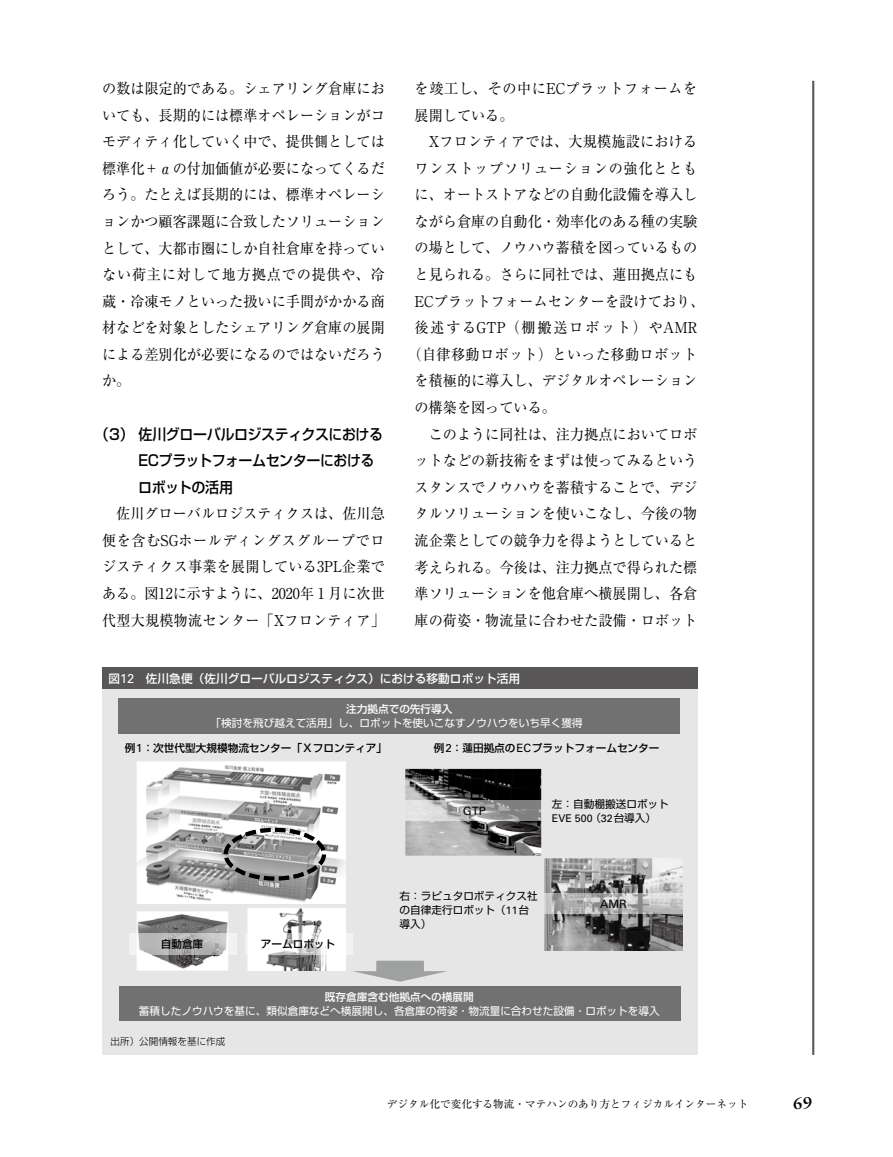
<style>
.page{position:relative;width:893px;height:1157px;background:#fff}
.page>*{position:absolute;margin:0;border:0;box-sizing:border-box;transform-origin:0 0}
.t1{font:700 16.95px "Sabon LT Std";color:#000}
.t2{font:14.85px/26.5px "Ryumin Pr 6 N";color:#000;text-align:justify;scale:.95 1}
.t3{font:500 14.85px/26.5px "Shin Go Pr 6 N";letter-spacing:-.03em;color:#000;scale:.95 1}
.t4{font:14.85px/26.5px "Ryumin Pr 6 N";letter-spacing:.04em;color:#000;scale:.95 1}
.t5{font:14.85px "Ryumin Pr 6 N";letter-spacing:.125em;color:#000;scale:.95 1}
.t6{font:14.85px "Ryumin Pr 6 N";letter-spacing:.025em;color:#000;scale:.95 1}
.t7{font:14.85px "Ryumin Pr 6 N";letter-spacing:.055em;color:#000;scale:.95 1}
.t8{font:500 11.7px "Shin Go Pr 6 N";color:#fff}
.t9{font:11.55px "Univers LT Std";color:#000}
.t10{font:10.65px "Shin Go Pr 6 N";color:#fff}
.t11{font:500 10.65px "Shin Go Pr 6 N";color:#000}
.t12{font:10.65px/13.8px "Shin Go Pr 6 N";color:#000}
.t13{font:10.65px "Ryumin Pr 6 N";color:#000}
.t14{font:500 10.65px "Shin Go Pr 6 N";color:#fff}
.t15{font:10.65px "Univers LT Std";color:#000}
.t16{font:300 9.6px "Shin Go Pr 6 N";color:#000}
.s1{font-family:"Univers LT Std";font-weight:400;font-size:12.9px}
.s2{font-family:"Univers LT Std";font-weight:400;font-size:11.55px}
.s3{font-family:"Shin Go Pr 6 N"}
.s4{font-family:"Univers LT Std"}
</style>
<div class="page">
<hr style="left:812px;top:81px;width:2px;height:973px;background:#595757">
<div style="left:102px;top:668px;width:595px;height:21px;background:#595757"></div>
<div style="left:102px;top:689px;width:595px;height:365px;background:#e6e6e6"></div>
<img style="left:137px;top:761px;width:208px;height:142px">
<svg style="left:353px;top:960px;width:94px;height:21px"></svg>
<div style="left:118px;top:698px;width:562px;height:35px;background:#727171"></div>
<div style="left:224px;top:827px;width:102px;height:53px;border:4px dashed #000;border-radius:50%"></div>
<div style="left:119px;top:986px;width:562px;height:34px;background:#727171"></div>
<img style="left:137px;top:908px;width:208px;height:62px">
<img style="left:406px;top:768px;width:277px;height:182px">
<svg style="left:129px;top:932px;width:107px;height:22px"></svg>
<svg style="left:406px;top:799px;width:136px;height:21px"></svg>
<svg style="left:544px;top:893px;width:139px;height:21px"></svg>
<svg style="left:245px;top:932px;width:107px;height:22px;fill:#fff"></svg>
<p class="t2" style="left:102px;top:74px;width:299px">の数は限定的である。シェアリング倉庫においても、長期的には標準オペレーションがコモディティ化していく中で、提供側としては標準化＋αの付加価値が必要になってくるだろう。たとえば長期的には、標準オペレーションかつ顧客課題に合致したソリューションとして、大都市圏にしか自社倉庫を持っていない荷主に対して地方拠点での提供や、冷蔵・冷凍モノといった扱いに手間がかかる商材などを対象としたシェアリング倉庫の展開による差別化が必要になるのではないだろうか。</p>
<p class="t3" style="left:138px;top:420px;width:259px;text-indent:-43px">（3） 佐川グローバルロジスティクスにおける<br>ECプラットフォームセンターにおけるロボットの活用</p>
<p class="t2" style="left:102px;top:499px;width:299px;text-indent:14px">佐川グローバルロジスティクスは、佐川急便を含むSGホールディングスグループでロジスティクス事業を展開している3PL企業である。図12に示すように、2020年 1 月に次世代型大規模物流センター「Xフロンティア」</p>
<p class="t4" style="left:415px;top:74px;width:299px">を竣工し、その中にECプラットフォームを展開している。</p>
<p class="t2" style="left:429px;top:127px;width:284px">Xフロンティアでは、大規模施設における</p>
<p class="t7" style="left:415px;top:156px;width:299px">ワンストップソリューションの強化ととも</p>
<p class="t2" style="left:415px;top:181px;width:299px">に、オートストアなどの自動化設備を導入し</p>
<p class="t2" style="left:415px;top:207px;width:299px">ながら倉庫の自動化・効率化のある種の実験</p>
<p class="t2" style="left:415px;top:234px;width:299px">の場として、ノウハウ蓄積を図っているもの</p>
<p class="t2" style="left:415px;top:260px;width:299px">と見られる。さらに同社では、蓮田拠点にも</p>
<p class="t2" style="left:415px;top:287px;width:307px">ECプラットフォームセンターを設けており、</p>
<p class="t5" style="left:415px;top:316px;width:299px">後述するGTP（棚搬送ロボット）やAMR</p>
<p class="t6" style="left:407px;top:342px;width:306px">（自律移動ロボット）といった移動ロボット</p>
<p class="t2" style="left:415px;top:367px;width:299px">を積極的に導入し、デジタルオペレーション</p>
<p class="t2" style="left:415px;top:393px;width:150px">の構築を図っている。</p>
<p class="t2" style="left:429px;top:420px;width:284px">このように同社は、注力拠点においてロボ</p>
<p class="t2" style="left:415px;top:446px;width:299px">ットなどの新技術をまずは使ってみるという</p>
<p class="t2" style="left:415px;top:473px;width:299px">スタンスでノウハウを蓄積することで、デジ</p>
<p class="t2" style="left:415px;top:500px;width:299px">タルソリューションを使いこなし、今後の物</p>
<p class="t2" style="left:415px;top:526px;width:299px">流企業としての競争力を得ようとしていると</p>
<p class="t2" style="left:415px;top:553px;width:299px">考えられる。今後は、注力拠点で得られた標</p>
<p class="t2" style="left:415px;top:579px;width:299px">準ソリューションを他倉庫へ横展開し、各倉</p>
<p class="t2" style="left:415px;top:606px;width:299px">庫の荷姿・物流量に合わせた設備・ロボット</p>
<p class="t8" style="left:108px;top:669px;width:413px">図<span class="s1">12</span>　佐川急便（佐川グローバルロジスティクス）における移動ロボット活用</p>
<p class="t14" style="left:346px;top:700px;width:108px">注力拠点での先行導入</p>
<p class="t10" style="left:211px;top:714px;width:374px">「検討を飛び越えて活用」し、ロボットを使いこなすノウハウをいち早く獲得</p>
<p class="t11" style="left:125px;top:739px;width:264px">例<span class="s2">1</span>：次世代型大規模物流センター「Ｘフロンティア」</p>
<p class="t11" style="left:434px;top:739px;width:227px">例<span class="s2">2</span>：蓮田拠点の<span class="s2">EC</span>プラットフォームセンター</p>
<p class="t11" style="left:161px;top:935px;width:44px">自動倉庫</p>
<p class="t11" style="left:261px;top:935px;width:76px">アームロボット</p>
<p class="t9" style="left:463px;top:803px;width:24px">GTP</p>
<p class="t12" style="left:552px;top:796px;width:118px">左：自動棚搬送ロボット</p>
<p class="t15" style="left:552px;top:812px;width:106px">EVE 500 <span class="s3">（</span>32<span class="s3">台導入）</span></p>
<p class="t12" style="left:400px;top:888px;width:140px">右：ラピュタロボティクス社の自律走行ロボット（<span class="s4">11</span>台導入）</p>
<p class="t9" style="left:600px;top:897px;width:28px">AMR</p>
<p class="t14" style="left:325px;top:988px;width:150px">既存倉庫含む他拠点への横展開</p>
<p class="t10" style="left:139px;top:1002px;width:522px">蓄積したノウハウを基に、類似倉庫などへ横展開し、各倉庫の荷姿・物流量に合わせた設備・ロボットを導入</p>
<p class="t16" style="left:111px;top:1033px;width:116px">出所）公開情報を基に作成</p>
<p class="t13" style="left:387px;top:1095px;width:363px">デジタル化で変化する物流・マテハンのあり方とフィジカルインターネット</p>
<p class="t1" style="left:793px;top:1093px;width:20px">69</p>
</div>
